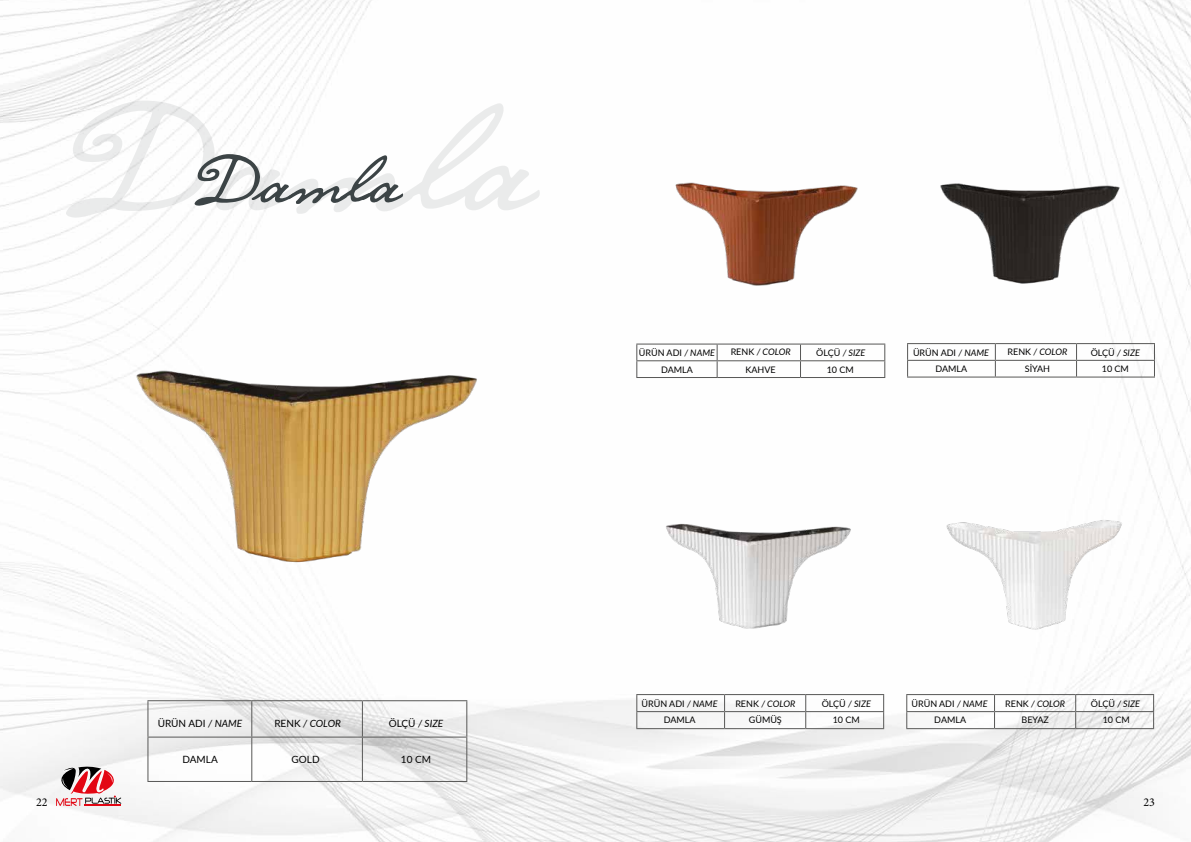
<style>
.page{position:relative;width:1191px;height:842px;background:#fff}
.page>*{position:absolute;margin:0;border:0;box-sizing:border-box;transform-origin:0 0}
.t1{font:66px "Atatrk";color:#3c4446}
.t2{font:12px "Minion Pro";color:#000}
.t3{font:10px "Lato";color:#000}
.t4{font:italic 10px "Lato";color:#000}
.t5{font:9px/16.4px "Lato";color:#000;text-align:center}
.t6{font:italic 9px "Lato";color:#000}
.s1{font-style:normal}
.s2{font-style:italic}
</style>
<div class="page">
<img style="left:0;top:0;width:1191px;height:842px">
<img style="left:68px;top:258px;width:492px;height:417px">
<hr style="left:147px;top:700px;width:105px;height:1px;background:#575756">
<hr style="left:147px;top:701px;width:1px;height:36px;background:#575756">
<hr style="left:252px;top:700px;width:110px;height:1px;background:#575756">
<hr style="left:251px;top:701px;width:1px;height:36px;background:#575756">
<hr style="left:362px;top:700px;width:105px;height:1px;background:#575756">
<hr style="left:362px;top:701px;width:1px;height:36px;background:#575756">
<hr style="left:466px;top:701px;width:1px;height:36px;background:#575756">
<hr style="left:147px;top:737px;width:105px;height:1px;background:#575756">
<hr style="left:147px;top:738px;width:1px;height:43px;background:#575756">
<hr style="left:252px;top:737px;width:110px;height:1px;background:#575756">
<hr style="left:251px;top:738px;width:1px;height:43px;background:#575756">
<hr style="left:362px;top:737px;width:105px;height:1px;background:#575756">
<hr style="left:362px;top:738px;width:1px;height:43px;background:#575756">
<hr style="left:466px;top:738px;width:1px;height:43px;background:#575756">
<hr style="left:147px;top:781px;width:105px;height:1px;background:#575756">
<hr style="left:252px;top:781px;width:110px;height:1px;background:#575756">
<hr style="left:362px;top:781px;width:105px;height:1px;background:#575756">
<svg style="left:56px;top:763px;width:66px;height:43px"></svg>
<img style="left:633px;top:142px;width:249px;height:199px">
<img style="left:904px;top:145px;width:249px;height:196px">
<img style="left:633px;top:432px;width:249px;height:260px">
<img style="left:903px;top:482px;width:249px;height:207px">
<hr style="left:636px;top:694px;width:88px;height:1px;background:#575756">
<hr style="left:724px;top:694px;width:81px;height:1px;background:#575756">
<hr style="left:805px;top:694px;width:79px;height:1px;background:#575756">
<hr style="left:636px;top:711px;width:88px;height:1px;background:#575756">
<svg style="left:636px;top:695px;width:1px;height:33px"></svg>
<hr style="left:724px;top:711px;width:81px;height:1px;background:#575756">
<svg style="left:724px;top:695px;width:1px;height:33px"></svg>
<hr style="left:805px;top:711px;width:79px;height:1px;background:#575756">
<svg style="left:805px;top:695px;width:1px;height:33px"></svg>
<svg style="left:883px;top:695px;width:1px;height:33px"></svg>
<hr style="left:636px;top:728px;width:88px;height:1px;background:#575756">
<hr style="left:724px;top:728px;width:81px;height:1px;background:#575756">
<hr style="left:805px;top:728px;width:79px;height:1px;background:#575756">
<hr style="left:906px;top:694px;width:88px;height:1px;background:#575756">
<hr style="left:994px;top:694px;width:81px;height:1px;background:#575756">
<hr style="left:1075px;top:694px;width:79px;height:1px;background:#575756">
<hr style="left:906px;top:711px;width:88px;height:1px;background:#575756">
<svg style="left:906px;top:695px;width:1px;height:33px"></svg>
<hr style="left:994px;top:711px;width:81px;height:1px;background:#575756">
<svg style="left:994px;top:695px;width:1px;height:33px"></svg>
<hr style="left:1075px;top:711px;width:79px;height:1px;background:#575756">
<svg style="left:1075px;top:695px;width:1px;height:33px"></svg>
<svg style="left:1153px;top:695px;width:1px;height:33px"></svg>
<hr style="left:906px;top:728px;width:88px;height:1px;background:#575756">
<hr style="left:994px;top:728px;width:81px;height:1px;background:#575756">
<hr style="left:1075px;top:728px;width:79px;height:1px;background:#575756">
<hr style="left:636px;top:344px;width:81px;height:1px;background:#575756">
<hr style="left:717px;top:344px;width:83px;height:1px;background:#575756">
<hr style="left:800px;top:344px;width:85px;height:1px;background:#575756">
<hr style="left:636px;top:360px;width:81px;height:1px;background:#575756">
<svg style="left:636px;top:345px;width:1px;height:32px"></svg>
<hr style="left:717px;top:360px;width:83px;height:1px;background:#575756">
<svg style="left:716px;top:345px;width:1px;height:32px"></svg>
<hr style="left:800px;top:360px;width:85px;height:1px;background:#575756">
<svg style="left:800px;top:345px;width:1px;height:32px"></svg>
<svg style="left:884px;top:345px;width:1px;height:32px"></svg>
<hr style="left:636px;top:377px;width:81px;height:1px;background:#575756">
<hr style="left:717px;top:377px;width:83px;height:1px;background:#575756">
<hr style="left:800px;top:377px;width:85px;height:1px;background:#575756">
<hr style="left:907px;top:343px;width:88px;height:1px;background:#575756">
<hr style="left:995px;top:343px;width:81px;height:1px;background:#575756">
<hr style="left:1076px;top:343px;width:79px;height:1px;background:#575756">
<hr style="left:907px;top:360px;width:88px;height:1px;background:#575756">
<svg style="left:907px;top:344px;width:1px;height:33px"></svg>
<hr style="left:995px;top:360px;width:81px;height:1px;background:#575756">
<svg style="left:994px;top:344px;width:1px;height:33px"></svg>
<hr style="left:1076px;top:360px;width:79px;height:1px;background:#575756">
<svg style="left:1076px;top:344px;width:1px;height:33px"></svg>
<svg style="left:1154px;top:344px;width:1px;height:33px"></svg>
<hr style="left:907px;top:377px;width:88px;height:1px;background:#575756">
<hr style="left:995px;top:377px;width:81px;height:1px;background:#575756">
<hr style="left:1076px;top:377px;width:79px;height:1px;background:#575756">
<h1 class="t1" style="left:193px;top:141px;width:209px">Damla</h1>
<p class="t4" style="left:274px;top:716px;width:68px"><span class="s1">RENK</span> / COLOR</p>
<p class="t4" style="left:389px;top:716px;width:56px"><span class="s1">ÖLÇÜ</span> / SIZE</p>
<p class="t3" style="left:158px;top:716px;width:86px">ÜRÜN ADI <span class="s2">/ NAME</span></p>
<p class="t3" style="left:182px;top:752px;width:37px">DAMLA</p>
<p class="t3" style="left:292px;top:752px;width:30px">GOLD</p>
<p class="t3" style="left:401px;top:752px;width:32px">10 CM</p>
<p class="t5" style="left:639px;top:345px;width:78px">ÜRÜN ADI <span class="s2">/ NAME<br></span>DAMLA</p>
<p class="t6" style="left:730px;top:346px;width:61px"><span class="s1">RENK</span> / COLOR</p>
<p class="t6" style="left:816px;top:346px;width:51px"><span class="s1">ÖLÇÜ</span> / SIZE</p>
<p class="t5" style="left:913px;top:344px;width:78px">ÜRÜN ADI <span class="s2">/ NAME<br></span>DAMLA</p>
<p class="t5" style="left:745px;top:361px;width:32px">KAHVE</p>
<p class="t5" style="left:826px;top:361px;width:29px">10 CM</p>
<p class="t6" style="left:1007px;top:345px;width:61px"><span class="s1">RENK</span> / COLOR</p>
<p class="t6" style="left:1090px;top:346px;width:51px"><span class="s1">ÖLÇÜ</span> / SIZE</p>
<p class="t5" style="left:1024px;top:360px;width:27px">SİYAH</p>
<p class="t5" style="left:1101px;top:360px;width:29px">10 CM</p>
<p class="t6" style="left:821px;top:697px;width:51px"><span class="s1">ÖLÇÜ</span> / SIZE</p>
<p class="t6" style="left:1091px;top:697px;width:51px"><span class="s1">ÖLÇÜ</span> / SIZE</p>
<p class="t5" style="left:641px;top:695px;width:78px">ÜRÜN ADI <span class="s2">/ NAME</span></p>
<p class="t5" style="left:911px;top:695px;width:78px">ÜRÜN ADI <span class="s2">/ NAME</span></p>
<p class="t5" style="left:664px;top:711px;width:33px">DAMLA</p>
<p class="t5" style="left:749px;top:711px;width:35px">GÜMÜŞ</p>
<p class="t5" style="left:832px;top:711px;width:29px">10 CM</p>
<p class="t5" style="left:934px;top:711px;width:33px">DAMLA</p>
<p class="t5" style="left:1021px;top:711px;width:29px">BEYAZ</p>
<p class="t5" style="left:1102px;top:711px;width:29px">10 CM</p>
<p class="t6" style="left:735px;top:697px;width:61px"><span class="s1">RENK</span> / COLOR</p>
<p class="t6" style="left:1005px;top:697px;width:61px"><span class="s1">RENK</span> / COLOR</p>
<h2 class="t2" style="left:36px;top:795px;width:13px">22</h2>
<h2 class="t2" style="left:1143px;top:795px;width:13px">23</h2>
</div>
